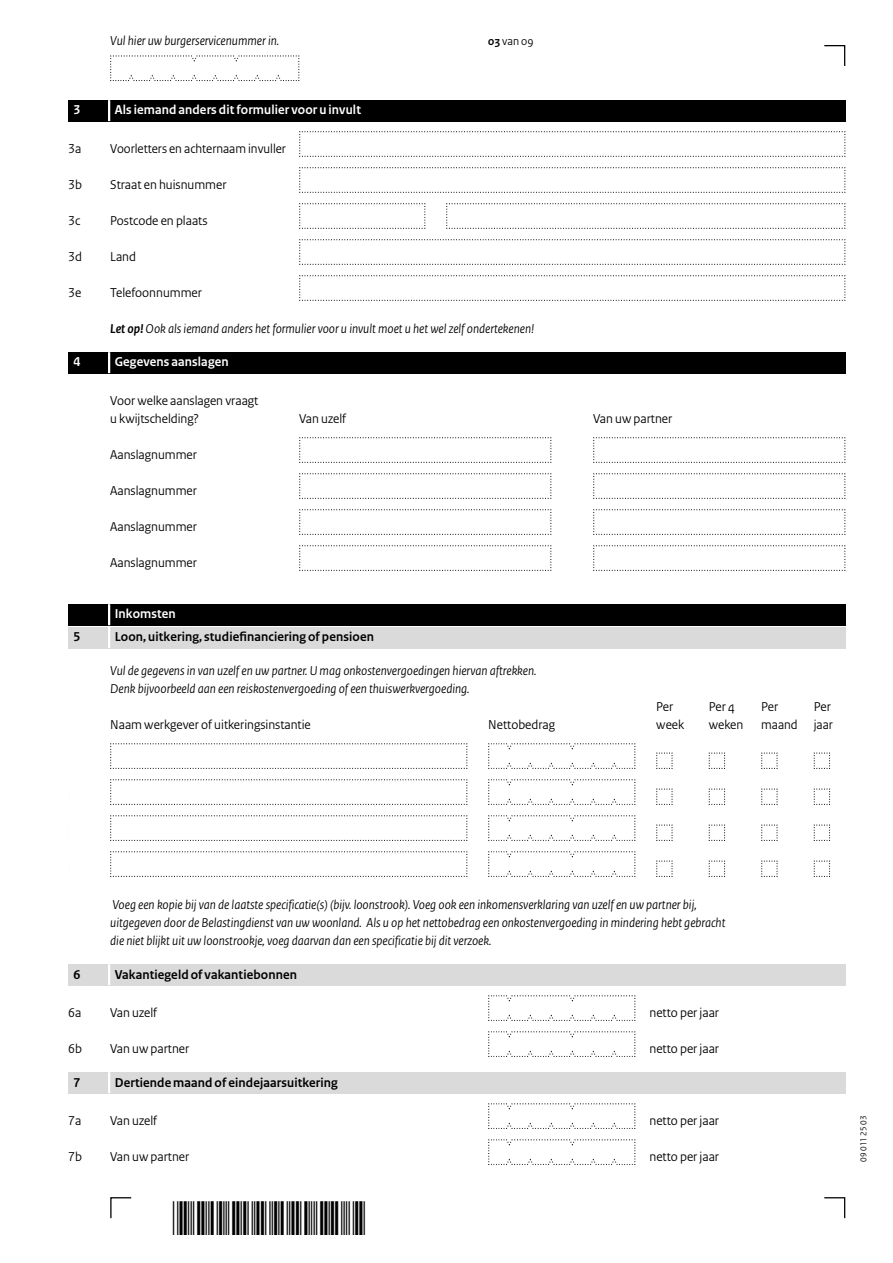
<style>
.page{position:relative;width:893px;height:1263px;background:#fff}
.page>*{position:absolute;margin:0;border:0;box-sizing:border-box;transform-origin:0 0}
.Vraag_geen_inspring{font:italic 13.5px/18px "Rijksoverheid Sans Heading";color:#000}
.Vraag{font:italic 13.5px/18px "Rijksoverheid Sans Heading";color:#000}
.Vraag_geen_inspring-2{font:13.5px/18px "Rijksoverheid Sans Heading";color:#000}
.Vraag_Nummer{font:13.5px "Rijksoverheid Sans Heading";color:#000}
.Vraag-2{font:13.5px/18px "Rijksoverheid Sans Heading";color:#000}
.KOP_D_Nummer{font:700 13.5px "Rijksoverheid Sans Heading";letter-spacing:.01em;color:#fff}
.KOP_D_Nummer_20{font:700 13.5px "Rijksoverheid Sans Heading";letter-spacing:.01em;color:#000}
.KOP_B_Nummer_20{font:700 13.5px "Rijksoverheid Sans Heading";letter-spacing:.01em;color:#000}
.t1{font:12px "Rijksoverheid Sans Heading";color:#000}
.t2{font:9px "Rijksoverheid Sans Heading";color:#000}
.s1{font-weight:700}
</style>
<div class="page">
<svg style="left:824px;top:1197px;width:22px;height:22px"></svg>
<svg style="left:110px;top:1197px;width:22px;height:22px"></svg>
<svg style="left:824px;top:45px;width:22px;height:21px"></svg>
<svg style="left:110px;top:55px;width:190px;height:26px"></svg>
<svg style="left:299px;top:437px;width:253px;height:26px"></svg>
<svg style="left:299px;top:473px;width:253px;height:26px"></svg>
<svg style="left:299px;top:509px;width:253px;height:26px"></svg>
<svg style="left:299px;top:545px;width:253px;height:26px"></svg>
<svg style="left:593px;top:437px;width:253px;height:26px"></svg>
<svg style="left:593px;top:473px;width:253px;height:26px"></svg>
<svg style="left:593px;top:509px;width:253px;height:26px"></svg>
<svg style="left:593px;top:545px;width:253px;height:26px"></svg>
<svg style="left:110px;top:743px;width:358px;height:26px"></svg>
<svg style="left:110px;top:779px;width:358px;height:26px"></svg>
<svg style="left:110px;top:815px;width:358px;height:26px"></svg>
<svg style="left:110px;top:851px;width:358px;height:26px"></svg>
<svg style="left:488px;top:743px;width:148px;height:26px"></svg>
<svg style="left:488px;top:779px;width:148px;height:26px"></svg>
<svg style="left:488px;top:815px;width:148px;height:26px"></svg>
<svg style="left:488px;top:851px;width:148px;height:26px"></svg>
<svg style="left:656px;top:752px;width:17px;height:17px"></svg>
<svg style="left:656px;top:788px;width:17px;height:17px"></svg>
<svg style="left:656px;top:824px;width:17px;height:17px"></svg>
<svg style="left:656px;top:860px;width:17px;height:17px"></svg>
<svg style="left:708px;top:752px;width:17px;height:17px"></svg>
<svg style="left:708px;top:788px;width:17px;height:17px"></svg>
<svg style="left:708px;top:824px;width:17px;height:17px"></svg>
<svg style="left:708px;top:860px;width:17px;height:17px"></svg>
<svg style="left:761px;top:752px;width:17px;height:17px"></svg>
<svg style="left:761px;top:788px;width:17px;height:17px"></svg>
<svg style="left:761px;top:824px;width:17px;height:17px"></svg>
<svg style="left:761px;top:860px;width:17px;height:17px"></svg>
<svg style="left:813px;top:752px;width:17px;height:17px"></svg>
<svg style="left:813px;top:788px;width:17px;height:17px"></svg>
<svg style="left:813px;top:824px;width:17px;height:17px"></svg>
<svg style="left:813px;top:860px;width:17px;height:17px"></svg>
<svg style="left:488px;top:995px;width:148px;height:26px"></svg>
<svg style="left:488px;top:1103px;width:148px;height:26px"></svg>
<svg style="left:488px;top:1031px;width:148px;height:26px"></svg>
<svg style="left:488px;top:1139px;width:148px;height:26px"></svg>
<svg style="left:446px;top:203px;width:400px;height:26px"></svg>
<svg style="left:299px;top:203px;width:127px;height:26px"></svg>
<svg style="left:299px;top:131px;width:547px;height:26px"></svg>
<svg style="left:299px;top:167px;width:547px;height:26px"></svg>
<svg style="left:299px;top:239px;width:547px;height:26px"></svg>
<svg style="left:299px;top:275px;width:547px;height:26px"></svg>
<div style="left:68px;top:100px;width:777px;height:21px;background:#000"></div>
<hr style="left:108px;top:100px;width:2px;height:21px;background:#fff">
<div style="left:68px;top:352px;width:777px;height:21px;background:#000"></div>
<hr style="left:108px;top:352px;width:2px;height:21px;background:#fff">
<div style="left:68px;top:604px;width:777px;height:21px;background:#000"></div>
<hr style="left:108px;top:604px;width:2px;height:21px;background:#fff">
<div style="left:68px;top:627px;width:777px;height:21px;background:#dadada"></div>
<hr style="left:108px;top:627px;width:2px;height:21px;background:#fff">
<div style="left:68px;top:964px;width:777px;height:21px;background:#dadada"></div>
<hr style="left:108px;top:964px;width:2px;height:21px;background:#fff">
<div style="left:68px;top:1072px;width:777px;height:21px;background:#dadada"></div>
<hr style="left:108px;top:1072px;width:2px;height:21px;background:#fff">
<p class="Vraag_geen_inspring" style="left:110px;top:32px;width:170px">Vul hier uw burgerservicenummer in.</p>
<p class="t1" style="left:488px;top:34px;width:47px"><span class="s1">03</span> van 09</p>
<h2 class="KOP_D_Nummer" style="left:74px;top:102px;width:8px">3</h2>
<h2 class="KOP_D_Nummer" style="left:115px;top:102px;width:248px">Als iemand anders dit formulier voor u invult</h2>
<p class="Vraag_Nummer" style="left:68px;top:141px;width:15px">3a</p>
<p class="Vraag_Nummer" style="left:110px;top:141px;width:177px">Voorletters en achternaam invuller</p>
<p class="Vraag_Nummer" style="left:68px;top:177px;width:15px">3b</p>
<p class="Vraag_Nummer" style="left:110px;top:177px;width:118px">Straat en huisnummer</p>
<p class="Vraag_Nummer" style="left:68px;top:213px;width:14px">3c</p>
<p class="Vraag_Nummer" style="left:110px;top:213px;width:99px">Postcode en plaats</p>
<p class="Vraag_Nummer" style="left:68px;top:249px;width:15px">3d</p>
<p class="Vraag_Nummer" style="left:110px;top:249px;width:27px">Land</p>
<p class="Vraag_Nummer" style="left:68px;top:285px;width:15px">3e</p>
<p class="Vraag_Nummer" style="left:110px;top:285px;width:93px">Telefoonnummer</p>
<p class="Vraag" style="left:110px;top:320px;width:426px"><span class="s1">Let op!</span> Ook als iemand anders het formulier voor u invult moet u het wel zelf ondertekenen!</p>
<h2 class="KOP_D_Nummer" style="left:74px;top:354px;width:8px">4</h2>
<h2 class="KOP_D_Nummer" style="left:115px;top:354px;width:115px">Gegevens aanslagen</h2>
<p class="Vraag-2" style="left:110px;top:392px;width:150px">Voor welke aanslagen vraagt u kwijtschelding?</p>
<p class="Vraag_geen_inspring-2" style="left:299px;top:410px;width:48px">Van uzelf</p>
<p class="Vraag_geen_inspring-2" style="left:593px;top:410px;width:81px">Van uw partner</p>
<p class="Vraag-2" style="left:110px;top:446px;width:88px">Aanslagnummer</p>
<p class="Vraag-2" style="left:110px;top:482px;width:88px">Aanslagnummer</p>
<p class="Vraag-2" style="left:110px;top:518px;width:88px">Aanslagnummer</p>
<p class="Vraag-2" style="left:110px;top:554px;width:88px">Aanslagnummer</p>
<h2 class="KOP_D_Nummer" style="left:115px;top:606px;width:63px">Inkomsten</h2>
<h3 class="KOP_B_Nummer_20" style="left:74px;top:629px;width:8px">5</h3>
<h3 class="KOP_B_Nummer_20" style="left:115px;top:629px;width:261px">Loon, uitkering, studiefinanciering of pensioen</h3>
<p class="Vraag" style="left:110px;top:662px;width:428px">Vul de gegevens in van uzelf en uw partner. U mag onkostenvergoedingen hiervan aftrekken.<br>Denk bijvoorbeeld aan een reiskostenvergoeding of een thuiswerkvergoeding.</p>
<p class="Vraag_geen_inspring-2" style="left:110px;top:716px;width:202px">Naam werkgever of uitkeringsinstantie</p>
<p class="Vraag_geen_inspring-2" style="left:488px;top:716px;width:68px">Nettobedrag</p>
<p class="Vraag_geen_inspring-2" style="left:656px;top:698px;width:29px">Per week</p>
<p class="Vraag_geen_inspring-2" style="left:709px;top:698px;width:36px">Per 4 weken</p>
<p class="Vraag_geen_inspring-2" style="left:761px;top:698px;width:38px">Per maand</p>
<p class="Vraag_geen_inspring-2" style="left:814px;top:698px;width:21px">Per jaar</p>
<p class="Vraag_geen_inspring" style="left:110px;top:896px;width:617px">Voeg een kopie bij van de laatste specificatie(s) (bijv. loonstrook). Voeg ook een inkomensverklaring van uzelf en uw partner bij, uitgegeven door de Belastingdienst van uw woonland. Als u op het nettobedrag een onkostenvergoeding in mindering hebt gebracht die niet blijkt uit uw loonstrookje, voeg daarvan dan een specificatie bij dit verzoek.</p>
<h3 class="KOP_D_Nummer_20" style="left:74px;top:966px;width:8px">6</h3>
<h3 class="KOP_D_Nummer_20" style="left:115px;top:966px;width:184px">Vakantiegeld of vakantiebonnen</h3>
<p class="Vraag_Nummer" style="left:68px;top:1005px;width:15px">6a</p>
<p class="Vraag_Nummer" style="left:110px;top:1005px;width:48px">Van uzelf</p>
<p class="Vraag_geen_inspring-2" style="left:650px;top:1004px;width:71px">netto per jaar</p>
<p class="Vraag_Nummer" style="left:68px;top:1041px;width:15px">6b</p>
<p class="Vraag_Nummer" style="left:110px;top:1041px;width:81px">Van uw partner</p>
<p class="Vraag_geen_inspring-2" style="left:650px;top:1040px;width:71px">netto per jaar</p>
<h3 class="KOP_D_Nummer_20" style="left:74px;top:1074px;width:8px">7</h3>
<h3 class="KOP_D_Nummer_20" style="left:115px;top:1074px;width:225px">Dertiende maand of eindejaarsuitkering</h3>
<p class="Vraag_Nummer" style="left:68px;top:1113px;width:15px">7a</p>
<p class="Vraag_Nummer" style="left:110px;top:1113px;width:48px">Van uzelf</p>
<p class="Vraag_geen_inspring-2" style="left:650px;top:1112px;width:71px">netto per jaar</p>
<p class="Vraag_Nummer" style="left:68px;top:1149px;width:15px">7b</p>
<p class="Vraag_Nummer" style="left:110px;top:1149px;width:81px">Van uw partner</p>
<p class="Vraag_geen_inspring-2" style="left:650px;top:1148px;width:71px">netto per jaar</p>
<p class="t2" style="left:858px;top:1161px;width:47px;rotate:-90deg">09 011 25 03</p>
</div>
